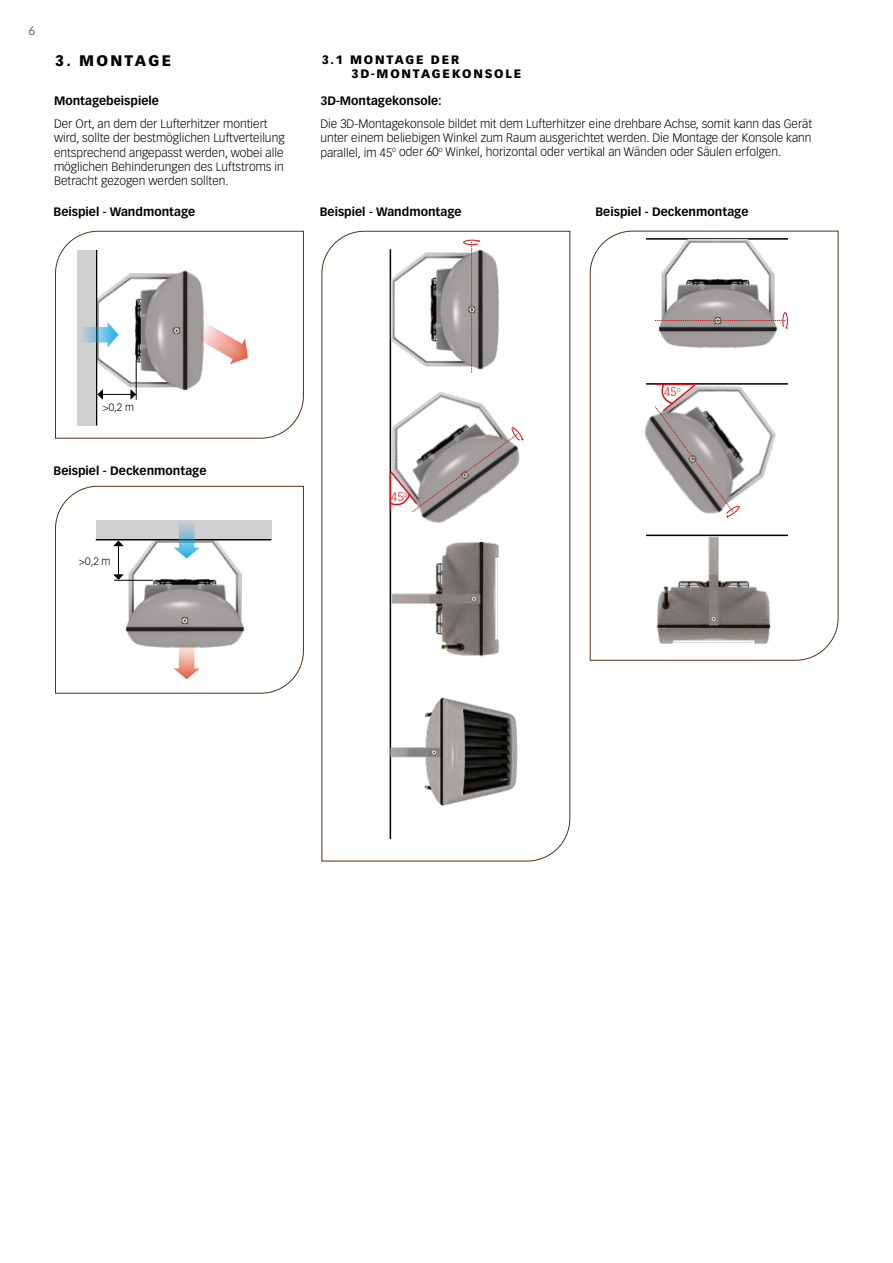
<style>
.page{position:relative;width:893px;height:1263px;background:#fff}
.page>*{position:absolute;margin:0;border:0;box-sizing:border-box;transform-origin:0 0}
.t1{font:900 15px "Vectora LH";letter-spacing:.15em;color:#000}
.t2{font:300 12px/14.4px "Vectora LH";color:#000}
.t3{font:700 12px "Vectora LH";color:#000}
.t4{font:900 12px/14.4px "Vectora LH";letter-spacing:.15em;color:#000}
.t5{font:300 12px "Vectora LH";color:#cd1719}
.t6{font:300 12px "Vectora LH";color:#563218}
.t7{font:300 10.5px "Vectora LH";color:#000}
</style>
<div class="page">
<svg style="left:55px;top:231px;width:249px;height:208px"></svg>
<svg style="left:321px;top:231px;width:249px;height:630px"></svg>
<svg style="left:590px;top:231px;width:248px;height:430px"></svg>
<svg style="left:55px;top:486px;width:249px;height:208px"></svg>
<hr style="left:390px;top:249px;width:1px;height:590px;background:#000">
<hr style="left:96px;top:250px;width:1px;height:176px;background:#000">
<hr style="left:96px;top:539px;width:175px;height:1px;background:#000">
<hr style="left:646px;top:238px;width:142px;height:2px;background:#000">
<hr style="left:646px;top:535px;width:142px;height:1px;background:#000">
<div style="left:100px;top:401px;width:36px;height:11px;background:#fff"></div>
<div style="left:77px;top:555px;width:36px;height:12px;background:#fff"></div>
<div style="left:77px;top:250px;width:19px;height:176px;background:#d0d0d0"></div>
<div style="left:96px;top:521px;width:175px;height:18px;background:#d0d0d0"></div>
<svg style="left:97px;top:389px;width:39px;height:11px"></svg>
<hr style="left:118px;top:545px;width:1px;height:30px;background:#000">
<svg style="left:113px;top:540px;width:11px;height:6px"></svg>
<svg style="left:113px;top:574px;width:11px;height:6px"></svg>
<svg style="left:70px;top:322px;width:48px;height:26px"></svg>
<svg style="left:174px;top:510px;width:26px;height:48px"></svg>
<svg style="left:174px;top:631px;width:26px;height:48px"></svg>
<svg style="left:190px;top:319px;width:58px;height:45px"></svg>
<img style="left:376px;top:249px;width:138px;height:113px">
<svg style="left:463px;top:239px;width:17px;height:123px;background:#a09493"></svg>
<img style="left:358px;top:362px;width:179px;height:182px">
<svg style="left:389px;top:427px;width:135px;height:85px"></svg>
<img style="left:387px;top:541px;width:115px;height:116px">
<img style="left:353px;top:676px;width:187px;height:149px">
<img style="left:658px;top:230px;width:120px;height:122px">
<svg style="left:655px;top:312px;width:133px;height:17px;background:#a19695"></svg>
<img style="left:622px;top:352px;width:183px;height:179px">
<svg style="left:655px;top:383px;width:85px;height:135px"></svg>
<img style="left:655px;top:532px;width:116px;height:115px">
<hr style="left:136px;top:361px;width:1px;height:39px;background:#000">
<hr style="left:114px;top:580px;width:39px;height:1px;background:#000">
<p class="t6" style="left:29px;top:23px;width:8px">6</p>
<p class="t1" style="left:55px;top:51px;width:117px">3. MONTAGE</p>
<p class="t4" style="left:351px;top:52px;width:171px;text-indent:-30px">3.1 MONTAGE DER<br>3D-MONTAGEKONSOLE</p>
<p class="t3" style="left:54px;top:93px;width:106px">Montagebeispiele</p>
<p class="t2" style="left:54px;top:116px;width:232px">Der Ort, an dem der Lufterhitzer montiert wird, sollte der bestmöglichen Luftverteilung entsprechend angepasst werden, wobei alle möglichen Behinderungen des Luftstroms in Betracht gezogen werden sollten.</p>
<p class="t3" style="left:320px;top:93px;width:123px">3D-Montagekonsole:</p>
<p class="t2" style="left:320px;top:116px;width:493px;text-align:justify">Die 3D-Montagekonsole bildet mit dem Lufterhitzer eine drehbare Achse, somit kann das Gerät unter einem beliebigen Winkel zum Raum ausgerichtet werden. Die Montage der Konsole kann parallel, im 45<sup>o</sup> oder 60<sup>o</sup> Winkel, horizontal oder vertikal an Wänden oder Säulen erfolgen.</p>
<p class="t3" style="left:54px;top:205px;width:143px">Beispiel - Wandmontage</p>
<p class="t3" style="left:320px;top:205px;width:143px">Beispiel - Wandmontage</p>
<p class="t3" style="left:595px;top:205px;width:154px">Beispiel - Deckenmontage</p>
<p class="t7" style="left:102px;top:401px;width:33px">&gt;0,2 m</p>
<p class="t3" style="left:54px;top:464px;width:154px">Beispiel - Deckenmontage</p>
<p class="t7" style="left:79px;top:555px;width:33px">&gt;0,2 m</p>
<p class="t5" style="left:391px;top:489px;width:18px">45<sup>o</sup></p>
<p class="t5" style="left:664px;top:385px;width:18px">45<sup>o</sup></p>
</div>
